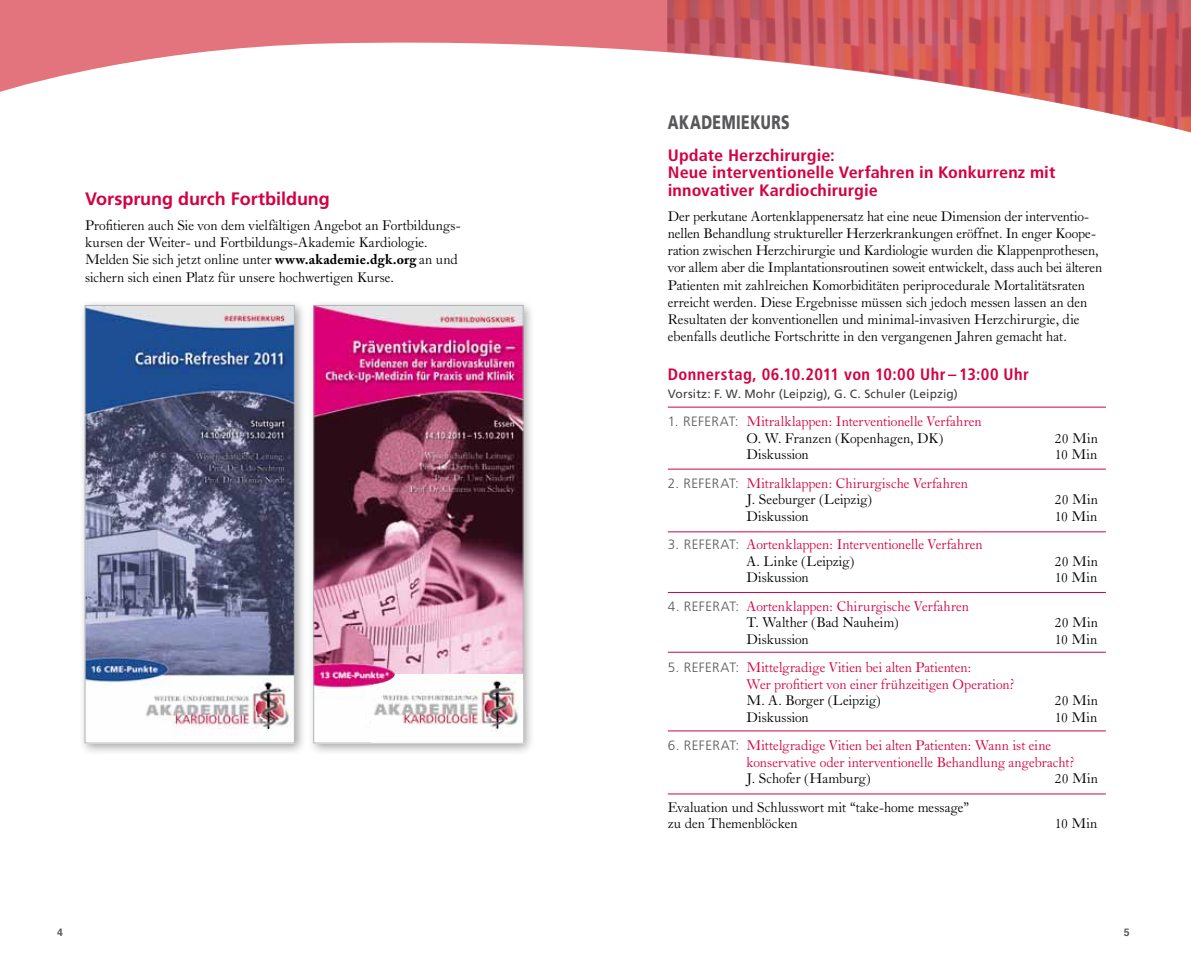
<style>
.page{position:relative;width:1191px;height:957px;background:#fff}
.page>*{position:absolute;margin:0;border:0;box-sizing:border-box;transform-origin:0 0}
.t1{font:900 19.5px "Frutiger LT Std";letter-spacing:.035em;color:#58585a;scale:.72 1}
.t2{font:700 18px "Frutiger LT Std";color:#d40041}
.t3{font:700 condensed 16.5px/17.2px "Frutiger LT Std";letter-spacing:.005em;color:#d40041;scale:1.1 1}
.t4{font:700 condensed 16.5px "Frutiger LT Std";letter-spacing:.025em;color:#d40041}
.t5{font:15px/17.2px "Caslon Old Face BT";letter-spacing:-.005em;color:#000}
.t6{font:15px/16.5px "Caslon Old Face BT";color:#d40041}
.t7{font:12px "Frutiger LT Std";letter-spacing:.01em;color:#3e3d40}
.t8{font:700 10.5px "Helvetica";color:#58585a}
.s1{font-family:"Adobe Caslon Pro";font-weight:700;font-size:13.8px}
.s2{font-family:"Frutiger LT Std";font-weight:300;font-size:13.5px;color:#58585a}
.s3{color:#000}
</style>
<div class="page">
<svg style="left:0;top:0;width:1191px;height:133px"></svg>
<hr style="left:668px;top:469px;width:438px;height:1px;background:#d40041">
<hr style="left:668px;top:592px;width:438px;height:1px;background:#d40041">
<hr style="left:668px;top:652px;width:438px;height:1px;background:#d40041">
<hr style="left:668px;top:730px;width:438px;height:1px;background:#d40041">
<hr style="left:668px;top:793px;width:438px;height:1px;background:#d40041">
<hr style="left:668px;top:531px;width:438px;height:1px;background:#d40041">
<hr style="left:668px;top:407px;width:438px;height:1px;background:#d40041">
<div style="left:79px;top:299px;width:228px;height:456px;background:#000;opacity:.35"></div>
<img style="left:87px;top:307px;width:205px;height:434px">
<div style="left:85px;top:305px;width:209px;height:438px;border:1px solid #b1b3b4"></div>
<div style="left:308px;top:299px;width:227px;height:456px;background:#000;opacity:.35"></div>
<img style="left:315px;top:307px;width:206px;height:434px">
<div style="left:313px;top:305px;width:210px;height:438px;border:1px solid #b1b3b4"></div>
<img style="left:371px;top:674px;width:152px;height:68px">
<hr style="left:395px;top:674px;width:128px;height:2px;background:#fff">
<p class="t2" style="left:85px;top:188px;width:246px">Vorsprung durch Fortbildung</p>
<p class="t5" style="left:85px;top:216px;width:377px">Profitieren auch Sie von dem vielfältigen Angebot an Fortbildungs&shy;kursen der Weiter- und Fortbildungs-Akademie Kardiologie.<br>Melden Sie sich jetzt online unter <span class="s1">www.akademie.dgk.org</span> an und sichern sich einen Platz für unsere hochwertigen Kurse.</p>
<p class="t1" style="left:668px;top:111px;width:171px">AKADEMIEKURS</p>
<p class="t3" style="left:668px;top:147px;width:354px">Update Herzchirurgie:<br>Neue interventionelle Verfahren in Konkurrenz mit innovativer Kardiochirurgie</p>
<p class="t5" style="left:668px;top:207px;width:436px">Der perkutane Aortenklappenersatz hat eine neue Dimension der interventio&shy;nellen Behandlung struktureller Herzerkrankungen eröffnet. In enger Koope&shy;ration zwischen Herzchirurgie und Kardiologie wurden die Klappenprothesen, vor allem aber die Implantationsroutinen soweit entwickelt, dass auch bei älteren Patienten mit zahlreichen Komorbiditäten periprocedurale Mortalitätsraten erreicht werden. Diese Ergebnisse müssen sich jedoch messen lassen an den Resultaten der konventionellen und minimal-invasiven Herzchirurgie, die ebenfalls deutliche Fortschritte in den vergangenen Jahren gemacht hat.</p>
<p class="t4" style="left:668px;top:365px;width:363px">Donnerstag, 06.10.2011 von 10:00 Uhr – 13:00 Uhr</p>
<p class="t7" style="left:668px;top:386px;width:291px">Vorsitz: F. W. Mohr (Leipzig), G. C. Schuler (Leipzig)</p>
<p class="t6" style="left:746px;top:413px;width:237px;text-indent:-79px"><span class="s2">1. REFER AT:</span> Mitralklappen: Interventionelle Verfahren<br><span class="s3">O. W. Franzen (Kopenhagen, DK)</span></p>
<p class="t5" style="left:1054px;top:429px;width:45px">20 Min</p>
<p class="t5" style="left:746px;top:445px;width:64px">Diskussion</p>
<p class="t5" style="left:1054px;top:445px;width:44px">10 Min</p>
<p class="t6" style="left:746px;top:474px;width:223px;text-indent:-79px"><span class="s2">2. REFER AT:</span> Mitralklappen: Chirurgische Verfahren<br><span class="s3">J. Seeburger (Leipzig)</span></p>
<p class="t5" style="left:1054px;top:490px;width:45px">20 Min</p>
<p class="t5" style="left:746px;top:507px;width:64px">Diskussion</p>
<p class="t5" style="left:1054px;top:507px;width:44px">10 Min</p>
<p class="t6" style="left:746px;top:536px;width:238px;text-indent:-79px"><span class="s2">3. REFER AT:</span> Aortenklappen: Interventionelle Verfahren<br><span class="s3">A. Linke (Leipzig)</span></p>
<p class="t5" style="left:1054px;top:552px;width:45px">20 Min</p>
<p class="t5" style="left:746px;top:568px;width:64px">Diskussion</p>
<p class="t5" style="left:1054px;top:568px;width:44px">10 Min</p>
<p class="t6" style="left:668px;top:597px;width:303px;text-align:center"><span class="s2">4. REFER AT:</span> Aortenklappen: Chirurgische Verfahren<br><span class="s3">T. Walther (Bad Nauheim)</span></p>
<p class="t5" style="left:1054px;top:613px;width:45px">20 Min</p>
<p class="t5" style="left:746px;top:630px;width:64px">Diskussion</p>
<p class="t5" style="left:1054px;top:630px;width:44px">10 Min</p>
<p class="t6" style="left:746px;top:659px;width:269px;text-indent:-79px"><span class="s2">5. REFER AT:</span> Mittelgradige Vitien bei alten Patienten:<br>Wer profitiert von einer frühzeitigen Operation?<br><span class="s3">M. A. Borger (Leipzig)</span></p>
<p class="t5" style="left:1054px;top:691px;width:45px">20 Min</p>
<p class="t5" style="left:746px;top:708px;width:64px">Diskussion</p>
<p class="t5" style="left:1054px;top:708px;width:44px">10 Min</p>
<p class="t6" style="left:746px;top:737px;width:329px;text-indent:-79px"><span class="s2">6. REFER AT:</span> Mittelgradige Vitien bei alten Patienten: Wann ist eine konservative oder interventionelle Behandlung angebracht?<br><span class="s3">J. Schofer (Hamburg)</span></p>
<p class="t5" style="left:1054px;top:769px;width:45px">20 Min</p>
<p class="t5" style="left:668px;top:798px;width:303px;line-height:16.5px">Evaluation und Schlusswort mit “take-home message” zu den Themenblöcken</p>
<p class="t5" style="left:1054px;top:814px;width:44px">10 Min</p>
<p class="t8" style="left:57px;top:924px;width:7px">4</p>
<p class="t8" style="left:1123px;top:924px;width:7px">5</p>
</div>
